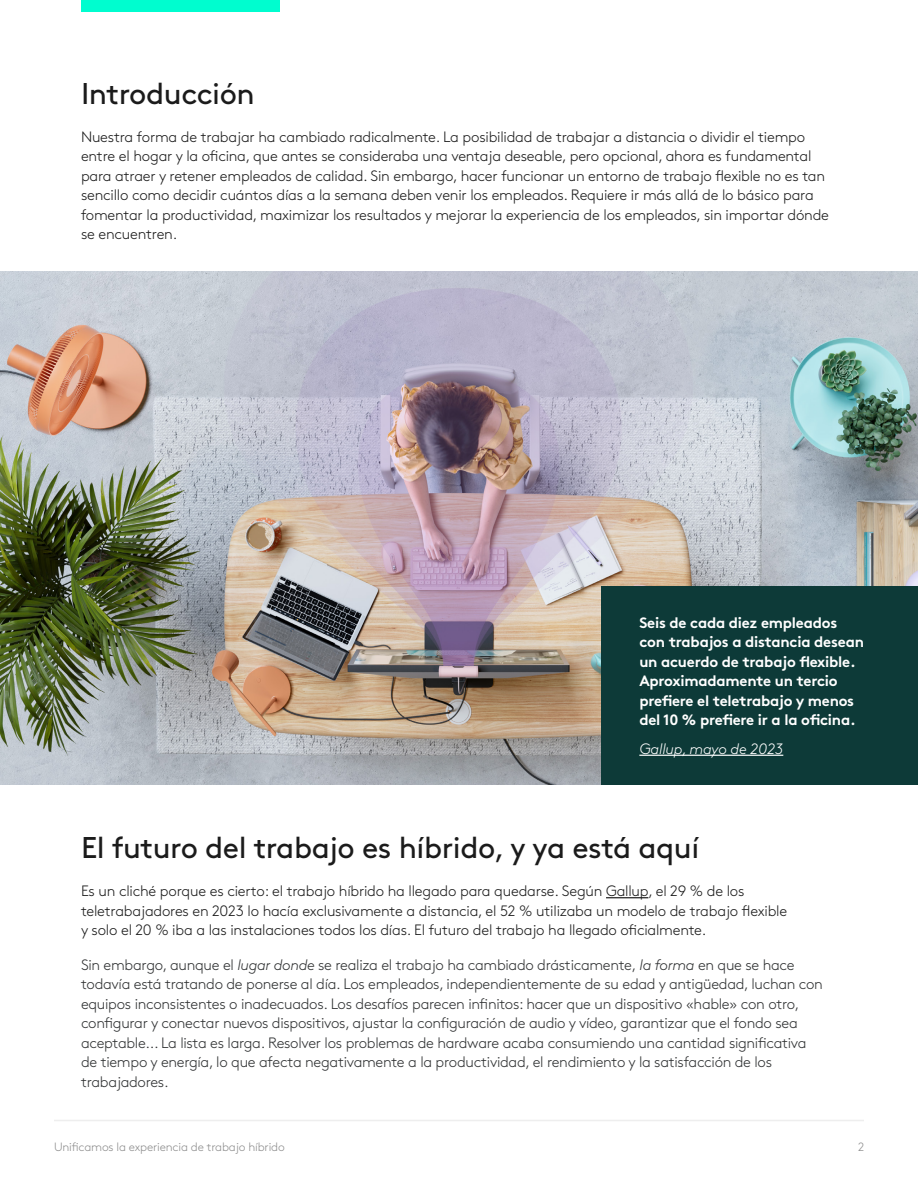
<style>
.page{position:relative;width:918px;height:1188px;background:#fff}
.page>*{position:absolute;margin:0;border:0;box-sizing:border-box;transform-origin:0 0}
.Body_copy_2{font:30px "Brown Pro";letter-spacing:-.015em;color:#1b1b1b}
.Body_copy_2-2{font:300 15px/19.5px "Brown Pro";letter-spacing:-.015em;color:#1b1b1b}
.Body_copy_2-3{font:300 15px/19.5px "Brown Pro";letter-spacing:-.02em;color:#2f3132}
.Body_copy_2-4{font:700 15px/19.5px "Brown Pro";letter-spacing:-.015em;color:#fff}
.Body_copy_2-5{font:italic 300 15px "Brown Pro";letter-spacing:-.015em;color:#fff}
.t1{font:300 12px "Brown Pro";letter-spacing:-.015em;color:#8d8d8d}
.s1{font-style:italic}
</style>
<div class="page">
<hr style="left:54px;top:1120px;width:810px;height:1px;background:#eee">
<img style="left:0;top:272px;width:918px;height:512px">
<hr style="left:606px;top:897px;width:42px;height:1px;background:#1b1b1b">
<div style="left:602px;top:586px;width:316px;height:198px;background:#0d3a38"></div>
<hr style="left:639px;top:755px;width:144px;height:1px;background:#fff">
<div style="left:81px;top:0;width:199px;height:12px;background:#00fdcf"></div>
<p class="Body_copy_2" style="left:81px;top:70px;width:175px">Introducción</p>
<p class="Body_copy_2-2" style="left:81px;top:126px;width:750px">Nuestra forma de trabajar ha cambiado radicalmente. La posibilidad de trabajar a distancia o dividir el tiempo entre el hogar y la oficina, que antes se consideraba una ventaja deseable, pero opcional, ahora es fundamental para atraer y retener empleados de calidad. Sin embargo, hacer funcionar un entorno de trabajo flexible no es tan sencillo como decidir cuántos días a la semana deben venir los empleados. Requiere ir más allá de lo básico para fomentar la productividad, maximizar los resultados y mejorar la experiencia de los empleados, sin importar dónde se encuentren.</p>
<p class="Body_copy_2-4" style="left:639px;top:611px;width:226px">Seis de cada diez empleados con trabajos a distancia desean un acuerdo de trabajo flexible.<br>Aproximadamente un tercio prefiere el teletrabajo y menos del 10 % prefiere ir a la oficina.</p>
<p class="Body_copy_2-5" style="left:639px;top:737px;width:145px">Gallup, mayo de 2023</p>
<p class="Body_copy_2" style="left:81px;top:825px;width:620px">El futuro del trabajo es híbrido, y ya está aquí</p>
<p class="Body_copy_2-2" style="left:81px;top:880px;width:708px">Es un cliché porque es cierto: el trabajo híbrido ha llegado para quedarse. Según Gallup, el 29 % de los teletrabajadores en 2023 lo hacía exclusivamente a distancia, el 52 % utilizaba un modelo de trabajo flexible y solo el 20 % iba a las instalaciones todos los días. El futuro del trabajo ha llegado oficialmente.</p>
<p class="Body_copy_2-3" style="left:81px;top:954px;width:743px">Sin embargo, aunque el <span class="s1">lugar donde</span> se realiza el trabajo ha cambiado drásticamente, <span class="s1">la forma</span> en que se hace todavía está tratando de ponerse al día. Los empleados, independientemente de su edad y antigüedad, luchan con equipos inconsistentes o inadecuados. Los desafíos parecen infinitos: hacer que un dispositivo «hable» con otro, configurar y conectar nuevos dispositivos, ajustar la configuración de audio y vídeo, garantizar que el fondo sea aceptable... La lista es larga. Resolver los problemas de hardware acaba consumiendo una cantidad significativa de tiempo y energía, lo que afecta negativamente a la productividad, el rendimiento y la satisfacción de los trabajadores.</p>
<p class="t1" style="left:54px;top:1137px;width:232px">Unificamos la experiencia de trabajo híbrido</p>
<p class="t1" style="left:858px;top:1137px;width:8px">2</p>
</div>
